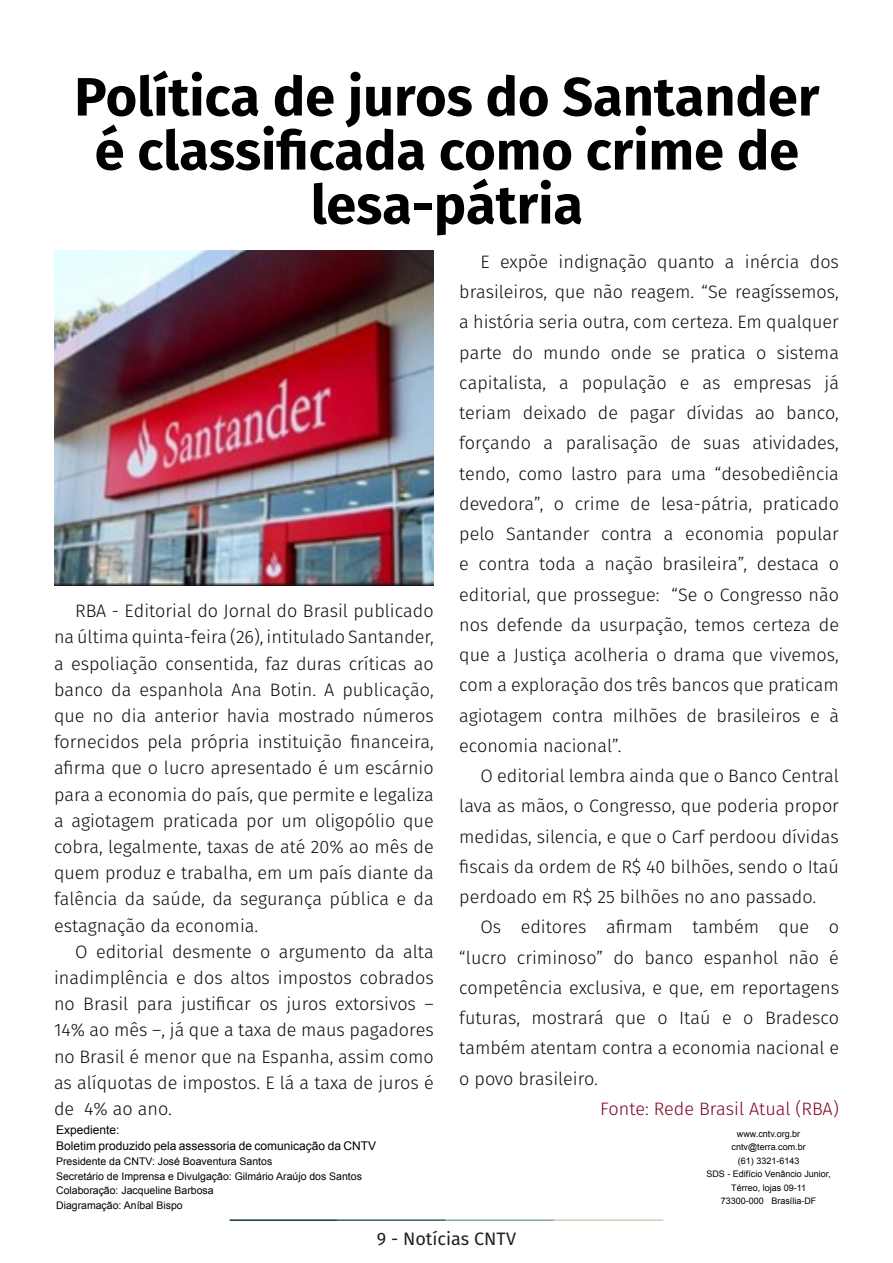
<style>
.page{position:relative;width:893px;height:1263px;background:#fff}
.page>*{position:absolute;margin:0;border:0;box-sizing:border-box;transform-origin:0 0}
.t1{font:700 54px/54px "Fira Sans";color:#000001;text-align:center}
.t2{font:300 18px/30.3px "Fira Sans";color:#080d0b;text-align:justify}
.t3{font:300 18px "Fira Sans";color:#7e0220}
.t4{font:18px "Fira Sans";color:#231f20}
.t5{font:12px "Arial";color:#000}
.t6{font:10.5px "Arial";color:#000}
.t7{font:9px/13.5px "Arial";color:#000;text-align:center}
</style>
<div class="page">
<hr style="left:230px;top:1219px;width:107px;height:2px;background:#0e323f">
<hr style="left:337px;top:1219px;width:109px;height:2px;background:#3a5f6d">
<hr style="left:446px;top:1219px;width:109px;height:2px;background:#87a59a">
<hr style="left:555px;top:1219px;width:108px;height:2px;background:#c6d5b7">
<img style="left:55px;top:251px;width:379px;height:334px">
<p class="t1" style="left:74px;top:66px;width:747px">Política de juros do Santander é classificada como crime de lesa-pátria</p>
<p class="t2" style="left:54px;top:598px;width:381px;line-height:26.2px;text-indent:21px">RBA - Editorial do Jornal do Brasil publicado na última quinta-feira (26), intitulado Santander, a espoliação consentida, faz duras críticas ao banco da espanhola Ana Botin. A publicação, que no dia anterior havia mostrado números fornecidos pela própria instituição financeira, afirma que o lucro apresentado é um escárnio para a economia do país, que permite e legaliza a agiotagem praticada por um oligopólio que cobra, legalmente, taxas de até 20% ao mês de quem produz e trabalha, em um país diante da falência da saúde, da segurança pública e da estagnação da economia.</p>
<p class="t2" style="left:54px;top:938px;width:381px;line-height:26.2px;text-indent:21px">O editorial desmente o argumento da alta inadimplência e dos altos impostos cobrados no Brasil para justificar os juros extorsivos – 14% ao mês –, já que a taxa de maus pagadores no Brasil é menor que na Espanha, assim como as alíquotas de impostos. E lá a taxa de juros é de 4% ao ano.</p>
<p class="t5" style="left:56px;top:1122px;width:65px">Expediente:</p>
<p class="t5" style="left:56px;top:1138px;width:322px">Boletim produzido pela assessoria de comunicação da CNTV</p>
<p class="t6" style="left:56px;top:1154px;width:218px">Presidente da CNTV: José Boaventura Santos</p>
<p class="t6" style="left:56px;top:1169px;width:307px">Secretário de Imprensa e Divulgação: Gilmário Araújo dos Santos</p>
<p class="t6" style="left:56px;top:1184px;width:159px">Colaboração: Jacqueline Barbosa</p>
<p class="t6" style="left:56px;top:1198px;width:128px">Diagramação: Aníbal Bispo</p>
<p class="t2" style="left:459px;top:246px;width:381px;text-indent:21px">E expõe indignação quanto a inércia dos brasileiros, que não reagem. “Se reagíssemos, a história seria outra, com certeza. Em qualquer parte do mundo onde se pratica o sistema capitalista, a população e as empresas já teriam deixado de pagar dívidas ao banco, forçando a paralisação de suas atividades, tendo, como lastro para uma “desobediência devedora”, o crime de lesa-pátria, praticado pelo Santander contra a economia popular e contra toda a nação brasileira”, destaca o editorial, que prossegue: “Se o Congresso não nos defende da usurpação, temos certeza de que a Justiça acolheria o drama que vivemos, com a exploração dos três bancos que praticam agiotagem contra milhões de brasileiros e à economia nacional”.</p>
<p class="t2" style="left:459px;top:761px;width:381px;text-indent:21px">O editorial lembra ainda que o Banco Central lava as mãos, o Congresso, que poderia propor medidas, silencia, e que o Carf perdoou dívidas fiscais da ordem de R$ 40 bilhões, sendo o Itaú perdoado em R$ 25 bilhões no ano passado.</p>
<p class="t2" style="left:459px;top:912px;width:381px;text-indent:21px">Os editores afirmam também que o “lucro criminoso” do banco espanhol não é competência exclusiva, e que, em reportagens futuras, mostrará que o Itaú e o Bradesco também atentam contra a economia nacional e o povo brasileiro.</p>
<p class="t3" style="left:600px;top:1096px;width:240px">Fonte: Rede Brasil Atual (RBA)</p>
<p class="t7" style="left:737px;top:1127px;width:65px">www.cntv.org.br</p>
<p class="t7" style="left:732px;top:1140px;width:76px">cntv@terra.com.br</p>
<p class="t7" style="left:738px;top:1154px;width:63px">(61) 3321-6143</p>
<p class="t7" style="left:706px;top:1167px;width:126px">SDS - Edifício Venâncio Junior,<br>Térreo, lojas 09-11</p>
<p class="t7" style="left:721px;top:1194px;width:97px">73300-000 Brasília-DF</p>
<p class="t4" style="left:377px;top:1225px;width:141px">9 - Notícias CNTV</p>
</div>
